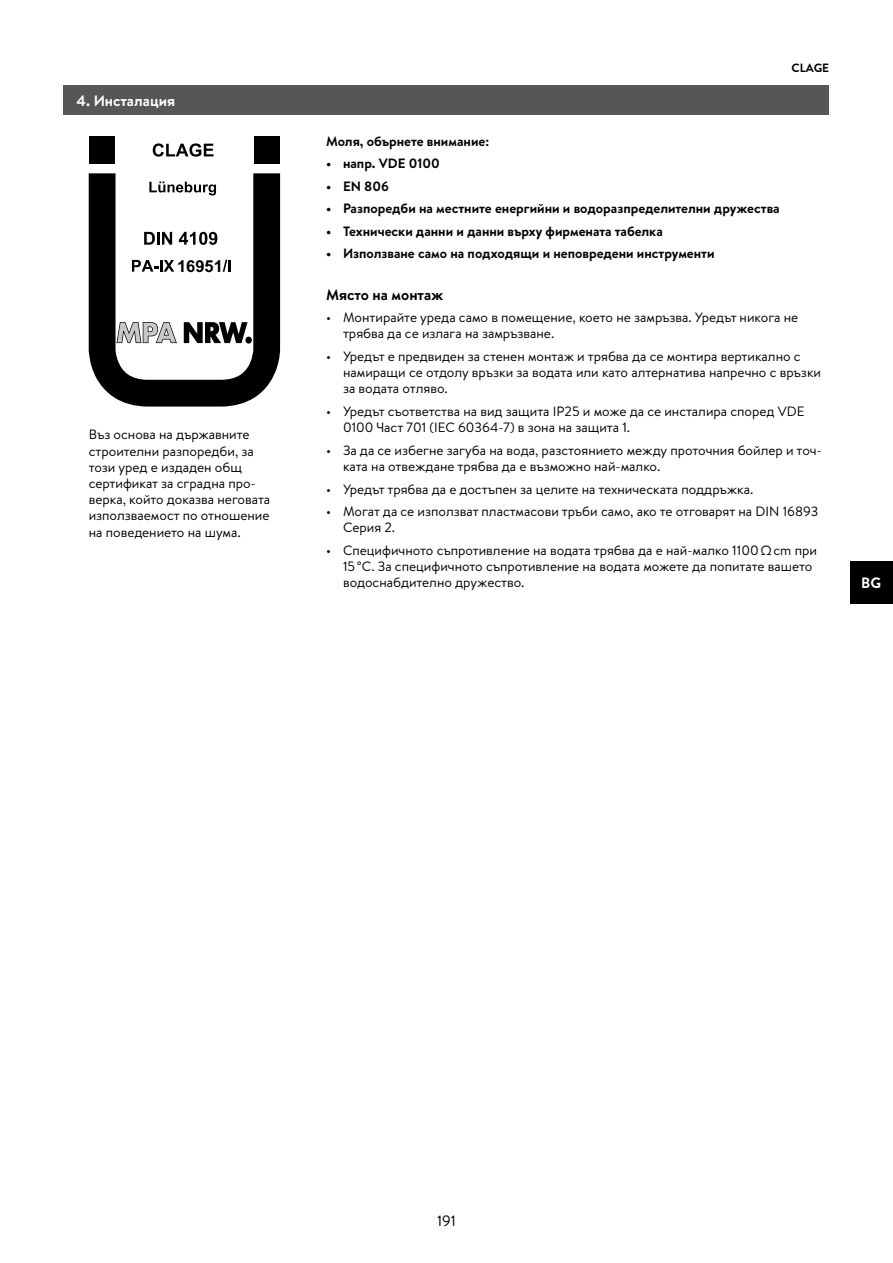
<style>
.page{position:relative;width:893px;height:1263px;background:#fff}
.page>*{position:absolute;margin:0;border:0;box-sizing:border-box;transform-origin:0 0}
.t1{font:700 16.5px "Arial";color:#000}
.t2{font:700 15px "Brandon Text";color:#fff}
.t3{font:700 15px "Brandon Text";color:#000}
.t4{font:15px "Brandon Text";color:#000}
.t5{font:13.5px/16.2px "Brandon Text";color:#000}
.t6{font:700 13.5px "Brandon Text";color:#000}
.t7{font:700 12px "Brandon Text";color:#000}
</style>
<div class="page">
<div style="left:850px;top:561px;width:43px;height:43px;background:#000"></div>
<div style="left:64px;top:85px;width:765px;height:30px;background:#565656"></div>
<div style="left:89px;top:136px;width:25px;height:28px;background:#000"></div>
<div style="left:254px;top:136px;width:26px;height:28px;background:#000"></div>
<svg style="left:153px;top:143px;width:60px;height:14px"></svg>
<svg style="left:89px;top:173px;width:191px;height:234px"></svg>
<p class="t2" style="left:77px;top:90px;width:100px">4. Инсталация</p>
<p class="t1" style="left:177px;top:255px;width:47px">16951</p>
<p class="t5" style="left:89px;top:426px;width:183px">Въз основа на държавните строителни разпоредби, за този уред е издаден общ сертификат за сградна про&shy;верка, който доказва неговата използваемост по отношение на поведението на шума.</p>
<p class="t7" style="left:791px;top:60px;width:39px">CLAGE</p>
<p class="t6" style="left:326px;top:131px;width:165px">Моля, обърнете внимание:</p>
<p class="t6" style="left:326px;top:154px;width:115px">• напр. VDE 0100</p>
<p class="t6" style="left:326px;top:177px;width:64px">• EN 806</p>
<p class="t6" style="left:326px;top:199px;width:455px">• Разпоредби на местните енергийни и водоразпределителни дружества</p>
<p class="t6" style="left:326px;top:222px;width:338px">• Технически данни и данни върху фирмената табелка</p>
<p class="t6" style="left:326px;top:244px;width:390px">• Използване само на подходящи и неповредени инструменти</p>
<p class="t3" style="left:326px;top:284px;width:119px">Място на монтаж</p>
<p class="t5" style="left:343px;top:309px;width:457px;text-indent:-17px">• Монтирайте уреда само в помещение, което не замръзва. Уредът никога не трябва да се излага на замръзване.</p>
<p class="t5" style="left:343px;top:348px;width:480px;text-indent:-17px">• Уредът е предвиден за стенен монтаж и трябва да се монтира вертикално с намиращи се отдолу връзки за водата или като алтернатива напречно с връзки за водата отляво.</p>
<p class="t5" style="left:343px;top:403px;width:463px;text-indent:-17px">• Уредът съответства на вид защита IP25 и може да се инсталира според VDE<br>0100 Част 701 (IEC 60364-7) в зона на защита 1.</p>
<p class="t5" style="left:343px;top:442px;width:480px;text-indent:-17px">• За да се избегне загуба на вода, разстоянието между проточния бойлер и точ&shy;ката на отвеждане трябва да е възможно най-малко.</p>
<p class="t5" style="left:326px;top:481px;width:429px">• Уредът трябва да е достъпен за целите на техническата поддръжка.</p>
<p class="t5" style="left:343px;top:503px;width:477px;text-indent:-17px">• Могат да се използват пластмасови тръби само, ако те отговарят на DIN 16893<br>Серия 2.</p>
<p class="t5" style="left:343px;top:542px;width:475px;text-indent:-17px">• Специфичното съпротивление на водата трябва да е най-малко 1100Ωcm при<br>15°C. За специфичното съпротивление на водата можете да попитате вашето водоснабдително дружество.</p>
<p class="t2" style="left:861px;top:572px;width:22px">BG</p>
<p class="t4" style="left:437px;top:1210px;width:20px">191</p>
</div>
